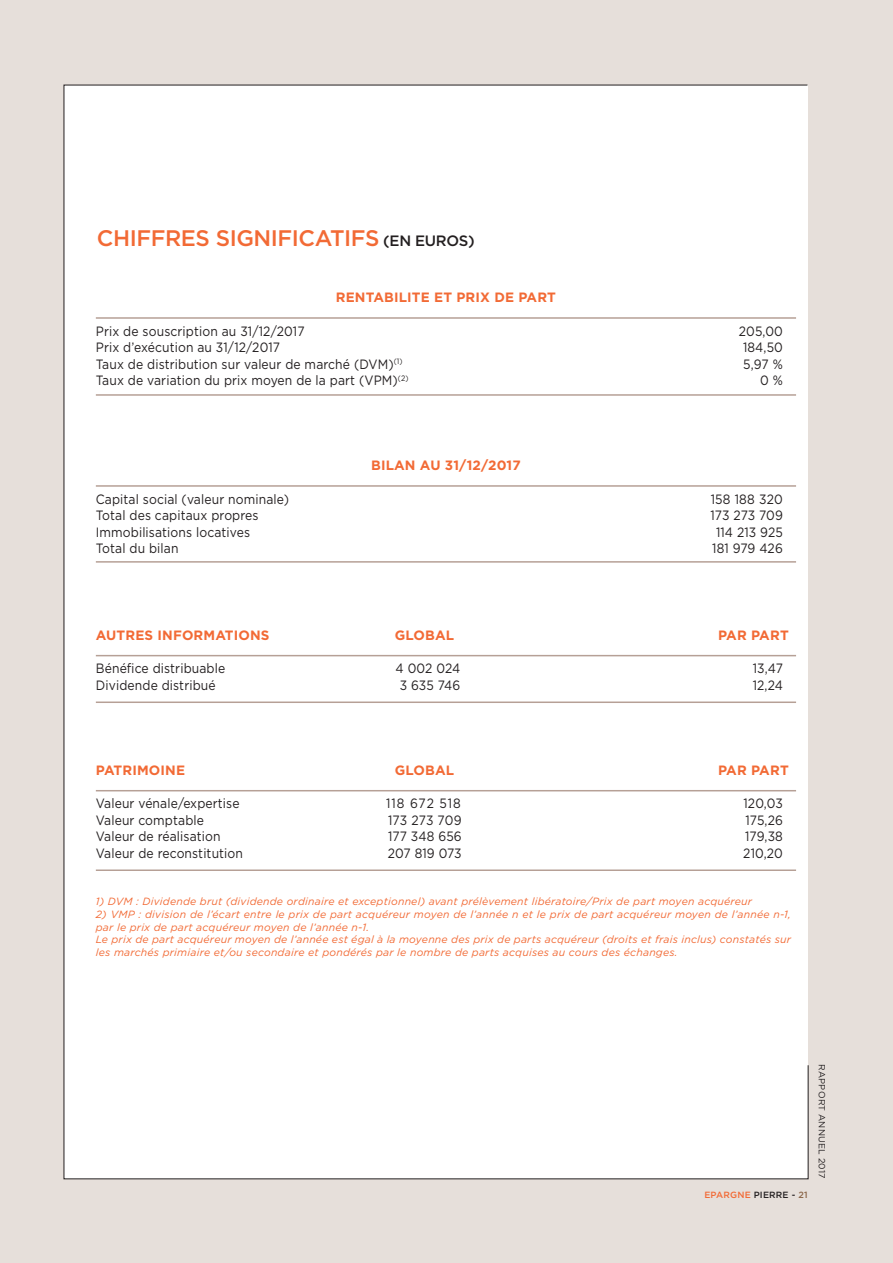
<style>
.page{position:relative;width:893px;height:1263px;background:#e6dfda}
.page>*{position:absolute;margin:0;border:0;box-sizing:border-box;transform-origin:0 0}
.t1{font:500 22.5px "Gotham";letter-spacing:-.02em;color:#f26a35}
.t2{font:13.5px "Gotham";letter-spacing:.01em;color:#231f20;scale:.9 1}
.t3{font:700 13.5px "Gotham";letter-spacing:.01em;color:#f26a35}
.t4{font:13.5px "Gotham";letter-spacing:.08em;color:#231f20;scale:.9 1}
.t5{font:italic 10.5px/12.6px "Gotham";letter-spacing:.02em;color:#f26a35}
.t6{font:9px "Gotham";letter-spacing:.02em;color:#231f20}
.t7{font:500 9px "Gotham";letter-spacing:.02em;color:#f26a35}
.s1{font-size:15px;color:#231f20}
.s2{color:#231f20}
.s3{color:#8c674a}
</style>
<div class="page">
<div style="left:64px;top:85px;width:744px;height:1094px;background:#fff"></div>
<hr style="left:96px;top:317px;width:700px;height:2px;background:#b6a096">
<hr style="left:96px;top:394px;width:700px;height:2px;background:#b6a096">
<hr style="left:96px;top:485px;width:700px;height:2px;background:#b6a096">
<hr style="left:96px;top:561px;width:700px;height:2px;background:#b6a096">
<hr style="left:96px;top:655px;width:700px;height:1px;background:#b6a096">
<hr style="left:96px;top:701px;width:700px;height:2px;background:#b6a096">
<hr style="left:96px;top:790px;width:700px;height:1px;background:#b6a096">
<hr style="left:96px;top:869px;width:700px;height:2px;background:#b6a096">
<p class="t1" style="left:97px;top:223px;width:379px">CHIFFRES SIGNIFICATIFS <span class="s1">(EN EUROS)</span></p>
<p class="t3" style="left:336px;top:288px;width:222px">RENTABILITE ET PRIX DE PART</p>
<p class="t2" style="left:96px;top:322px;width:233px">Prix de souscription au 31/12/2017</p>
<p class="t2" style="left:739px;top:322px;width:51px">205,00</p>
<p class="t2" style="left:96px;top:339px;width:206px">Prix d’exécution au 31/12/2017</p>
<p class="t2" style="left:743px;top:339px;width:46px">184,50</p>
<p class="t2" style="left:96px;top:355px;width:342px">Taux de distribution sur valeur de marché (DVM)<sup>(1)</sup></p>
<p class="t2" style="left:743px;top:355px;width:46px">5,97 %</p>
<p class="t2" style="left:96px;top:372px;width:349px">Taux de variation du prix moyen de la part (VPM)<sup>(2)</sup></p>
<p class="t2" style="left:760px;top:372px;width:27px">0 %</p>
<p class="t3" style="left:371px;top:456px;width:151px">BILAN AU 31/12/2017</p>
<p class="t2" style="left:96px;top:490px;width:216px">Capital social (valeur nominale)</p>
<p class="t2" style="left:711px;top:490px;width:82px">158 188 320</p>
<p class="t2" style="left:96px;top:507px;width:182px">Total des capitaux propres</p>
<p class="t2" style="left:710px;top:507px;width:82px">173 273 709</p>
<p class="t2" style="left:96px;top:523px;width:173px">Immobilisations locatives</p>
<p class="t2" style="left:716px;top:523px;width:76px">114 213 925</p>
<p class="t2" style="left:96px;top:540px;width:93px">Total du bilan</p>
<p class="t2" style="left:712px;top:540px;width:80px">181 979 426</p>
<p class="t3" style="left:96px;top:626px;width:175px">AUTRES INFORMATIONS</p>
<p class="t3" style="left:395px;top:626px;width:61px">GLOBAL</p>
<p class="t3" style="left:718px;top:626px;width:72px">PAR PART</p>
<p class="t2" style="left:96px;top:660px;width:145px">Bénéfice distribuable</p>
<p class="t2" style="left:396px;top:660px;width:73px">4 002 024</p>
<p class="t2" style="left:753px;top:660px;width:35px">13,47</p>
<p class="t2" style="left:96px;top:676px;width:135px">Dividende distribué</p>
<p class="t2" style="left:400px;top:676px;width:69px">3 635 746</p>
<p class="t2" style="left:753px;top:676px;width:35px">12,24</p>
<p class="t3" style="left:96px;top:761px;width:91px">PATRIMOINE</p>
<p class="t3" style="left:395px;top:761px;width:61px">GLOBAL</p>
<p class="t3" style="left:718px;top:761px;width:72px">PAR PART</p>
<p class="t2" style="left:96px;top:795px;width:161px">Valeur vénale/expertise</p>
<p class="t4" style="left:386px;top:795px;width:85px">118 672 518</p>
<p class="t2" style="left:743px;top:795px;width:45px">120,03</p>
<p class="t2" style="left:96px;top:811px;width:122px">Valeur comptable</p>
<p class="t2" style="left:388px;top:811px;width:83px">173 273 709</p>
<p class="t2" style="left:745px;top:811px;width:43px">175,26</p>
<p class="t2" style="left:96px;top:828px;width:140px">Valeur de réalisation</p>
<p class="t2" style="left:388px;top:828px;width:83px">177 348 656</p>
<p class="t2" style="left:745px;top:828px;width:44px">179,38</p>
<p class="t2" style="left:96px;top:844px;width:165px">Valeur de reconstitution</p>
<p class="t2" style="left:388px;top:844px;width:84px">207 819 073</p>
<p class="t2" style="left:743px;top:844px;width:46px">210,20</p>
<p class="t5" style="left:96px;top:895px;width:658px">1) DVM : Dividende brut (dividende ordinaire et exceptionnel) avant prélèvement libératoire/Prix de part moyen acquéreur</p>
<p class="t5" style="left:96px;top:908px;width:697px">2) VMP : division de l’écart entre le prix de part acquéreur moyen de l’année n et le prix de part acquéreur moyen de l’année n-1, par le prix de part acquéreur moyen de l’année n-1.</p>
<p class="t5" style="left:96px;top:933px;width:697px">Le prix de part acquéreur moyen de l’année est égal à la moyenne des prix de parts acquéreur (droits et frais inclus) constatés sur les marchés primiaire et/ou secondaire et pondérés par le nombre de parts acquises au cours des échanges.</p>
<p class="t7" style="left:704px;top:1188px;width:105px">EPARGNE <span class="s2">PIERRE -</span> <span class="s3">21</span></p>
<p class="t6" style="left:828px;top:1064px;width:116px;rotate:90deg">RAPPORT ANNUEL 2017</p>
</div>
